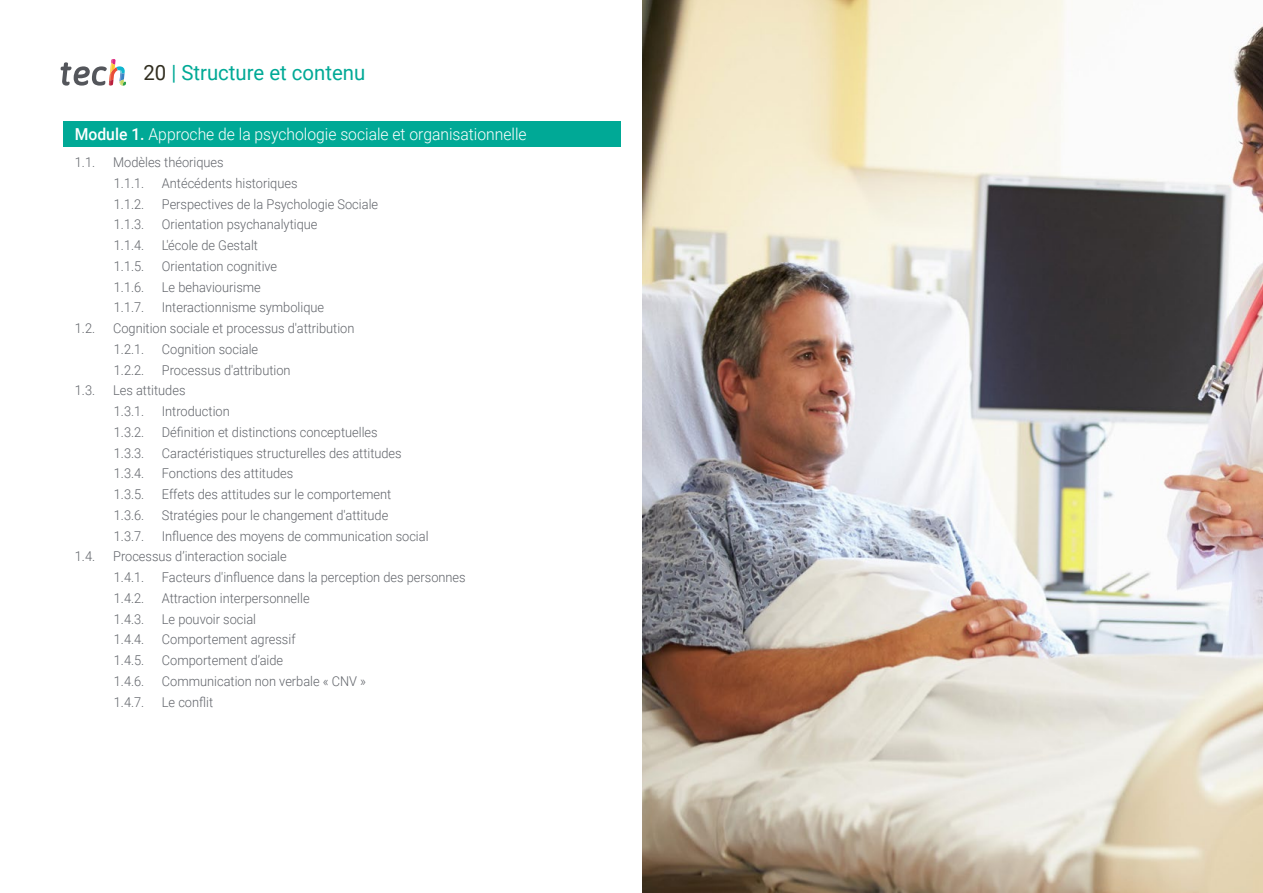
<style>
.page{position:relative;width:1263px;height:893px;background:#fff}
.page>*{position:absolute;margin:0;border:0;box-sizing:border-box;transform-origin:0 0}
.t1{font:21px "Roboto";color:#00a996}
.t2{font:300 16.5px "Roboto";color:#fff;scale:.95 1}
.t3{font:300 13.5px/20.7px "Roboto";color:#61646a;scale:.95 1}
.s1{color:#312e20}
.s2{font-weight:500}
</style>
<div class="page">
<div style="left:64px;top:121px;width:557px;height:25px;background:#00a996"></div>
<svg style="left:61px;top:59px;width:65px;height:27px"></svg>
<img style="left:642px;top:0;width:621px;height:893px">
<h1 class="t1" style="left:144px;top:57px;width:223px"><span class="s1">20</span> | Structure et contenu</h1>
<p class="t2" style="left:75px;top:123px;width:477px"><span class="s2">Module 1.</span> Approche de la psychologie sociale et organisationnelle</p>
<p class="t3" style="left:75px;top:151px;width:23px">1.1.</p>
<p class="t3" style="left:113px;top:151px;width:118px">Modèles théoriques<br>1.1.1.</p>
<p class="t3" style="left:162px;top:172px;width:144px">Antécédents historiques</p>
<p class="t3" style="left:114px;top:193px;width:34px">1.1.2.</p>
<p class="t3" style="left:162px;top:193px;width:229px">Perspectives de la Psychologie Sociale</p>
<p class="t3" style="left:114px;top:214px;width:34px">1.1.3.</p>
<p class="t3" style="left:162px;top:214px;width:165px">Orientation psychanalytique</p>
<p class="t3" style="left:114px;top:234px;width:34px">1.1.4.</p>
<p class="t3" style="left:162px;top:234px;width:103px">L'école de Gestalt</p>
<p class="t3" style="left:114px;top:255px;width:34px">1.1.5.</p>
<p class="t3" style="left:162px;top:255px;width:123px">Orientation cognitive</p>
<p class="t3" style="left:114px;top:276px;width:34px">1.1.6.</p>
<p class="t3" style="left:162px;top:276px;width:106px">Le behaviourisme</p>
<p class="t3" style="left:114px;top:297px;width:34px">1.1.7.</p>
<p class="t3" style="left:162px;top:297px;width:172px">Interactionnisme symbolique</p>
<p class="t3" style="left:75px;top:317px;width:23px">1.2.</p>
<p class="t3" style="left:113px;top:317px;width:256px">Cognition sociale et processus d'attribution<br>1.2.1.</p>
<p class="t3" style="left:162px;top:338px;width:103px">Cognition sociale</p>
<p class="t3" style="left:114px;top:359px;width:34px">1.2.2.</p>
<p class="t3" style="left:162px;top:359px;width:137px">Processus d'attribution</p>
<p class="t3" style="left:75px;top:380px;width:23px">1.3.</p>
<p class="t3" style="left:113px;top:380px;width:78px">Les attitudes<br>1.3.1.</p>
<p class="t3" style="left:162px;top:400px;width:73px">Introduction</p>
<p class="t3" style="left:114px;top:421px;width:34px">1.3.2.</p>
<p class="t3" style="left:162px;top:421px;width:229px">Définition et distinctions conceptuelles</p>
<p class="t3" style="left:114px;top:442px;width:34px">1.3.3.</p>
<p class="t3" style="left:162px;top:442px;width:254px">Caractéristiques structurelles des attitudes</p>
<p class="t3" style="left:114px;top:463px;width:34px">1.3.4.</p>
<p class="t3" style="left:162px;top:463px;width:140px">Fonctions des attitudes</p>
<p class="t3" style="left:114px;top:483px;width:34px">1.3.5.</p>
<p class="t3" style="left:162px;top:483px;width:243px">Effets des attitudes sur le comportement</p>
<p class="t3" style="left:114px;top:504px;width:34px">1.3.6.</p>
<p class="t3" style="left:162px;top:504px;width:240px">Stratégies pour le changement d'attitude</p>
<p class="t3" style="left:114px;top:525px;width:34px">1.3.7.</p>
<p class="t3" style="left:162px;top:525px;width:282px">Influence des moyens de communication social</p>
<p class="t3" style="left:75px;top:546px;width:23px">1.4.</p>
<p class="t3" style="left:113px;top:546px;width:184px">Processus d’interaction sociale<br>1.4.1.</p>
<p class="t3" style="left:162px;top:566px;width:321px">Facteurs d'influence dans la perception des personnes</p>
<p class="t3" style="left:114px;top:587px;width:34px">1.4.2.</p>
<p class="t3" style="left:162px;top:587px;width:157px">Attraction interpersonnelle</p>
<p class="t3" style="left:114px;top:608px;width:34px">1.4.3.</p>
<p class="t3" style="left:162px;top:608px;width:101px">Le pouvoir social</p>
<p class="t3" style="left:114px;top:629px;width:34px">1.4.4.</p>
<p class="t3" style="left:162px;top:629px;width:142px">Comportement agressif</p>
<p class="t3" style="left:114px;top:649px;width:34px">1.4.5.</p>
<p class="t3" style="left:162px;top:649px;width:129px">Comportement d’aide</p>
<p class="t3" style="left:114px;top:670px;width:34px">1.4.6.</p>
<p class="t3" style="left:162px;top:670px;width:216px">Communication non verbale « CNV »</p>
<p class="t3" style="left:114px;top:691px;width:34px">1.4.7.</p>
<p class="t3" style="left:162px;top:691px;width:56px">Le conflit</p>
</div>
